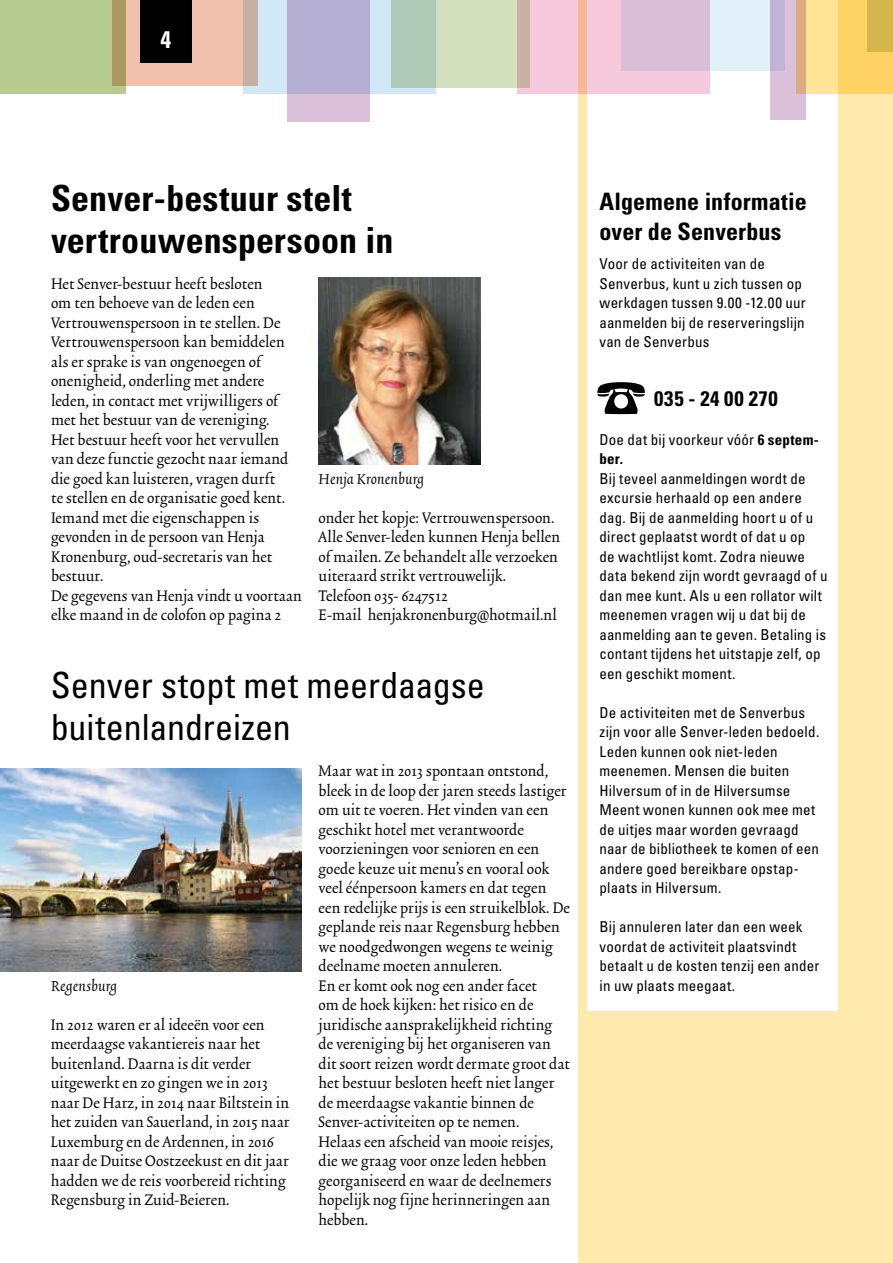
<style>
.page{position:relative;width:893px;height:1263px;background:#fff}
.page>*{position:absolute;margin:0;border:0;box-sizing:border-box;transform-origin:0 0}
.t1{font:condensed 36px/42px "Univers";letter-spacing:-.005em;color:#000}
.t2{font:700 condensed 36px/42px "Univers";letter-spacing:.005em;color:#000}
.t3{font:700 condensed 24px/30px "Univers";letter-spacing:.005em;color:#000}
.t4{font:700 condensed 24px "Univers";color:#fff}
.t5{font:700 condensed 21px "Univers";letter-spacing:.035em;color:#000}
.t6{font:18px/19.5px "Trinite No 2 Rom Con";letter-spacing:.01em;color:#000}
.t7{font:italic 18px "Trinite No 2";letter-spacing:.01em;color:#000}
.t8{font:condensed 15px/19.5px "Univers";letter-spacing:.015em;color:#000}
.s1{font-weight:700}
</style>
<div class="page">
<div style="left:578px;top:0;width:315px;height:1263px;background:#ffeaad"></div>
<div style="left:112px;top:0;width:145px;height:85px;background:#f0c2ad"></div>
<div style="left:0;top:0;width:126px;height:94px;background:#b7ca91"></div>
<div style="left:140px;top:0;width:51px;height:62px;background:#000"></div>
<div style="left:288px;top:0;width:82px;height:122px;background:#dbc0da"></div>
<svg style="left:244px;top:0;width:192px;height:94px;background:#c0c3db"></svg>
<div style="left:587px;top:0;width:251px;height:1010px;background:#fff"></div>
<svg style="left:597px;top:382px;width:48px;height:32px"></svg>
<div style="left:621px;top:0;width:164px;height:71px;background:#e2f0f9"></div>
<svg style="left:391px;top:0;width:126px;height:87px;background:#c6d7bb"></svg>
<svg style="left:517px;top:0;width:193px;height:94px;background:#eac2d3"></svg>
<svg style="left:771px;top:0;width:35px;height:119px;background:#d3bbd5"></svg>
<svg style="left:797px;top:0;width:96px;height:94px;background:#fad57a"></svg>
<div style="left:867px;top:0;width:26px;height:51px;background:#d4b74b"></div>
<img style="left:0;top:769px;width:302px;height:202px">
<img style="left:319px;top:277px;width:161px;height:187px">
<h2 class="t4" style="left:160px;top:25px;width:12px">4</h2>
<h1 class="t2" style="left:51px;top:176px;width:344px">Senver-bestuur stelt vertrouwenspersoon in</h1>
<p class="t6" style="left:51px;top:275px;width:252px">Het Senver-bestuur heeft besloten<br>om ten behoeve van de leden een Vertrouwenspersoon in te stellen. De Vertrouwenspersoon kan bemiddelen als er sprake is van ongenoegen of onenigheid, onderling met andere leden, in contact met vrijwilligers of met het bestuur van de vereniging.<br>Het bestuur heeft voor het vervullen van deze functie gezocht naar iemand die goed kan luisteren, vragen durft<br>te stellen en de organisatie goed kent.<br>Iemand met die eigenschappen is gevonden in de persoon van Henja Kronenburg, oud-secretaris van het bestuur.<br>De gegevens van Henja vindt u voortaan elke maand in de colofon op pagina 2</p>
<p class="t7" style="left:319px;top:471px;width:107px">Henja Kronenburg</p>
<p class="t6" style="left:319px;top:509px;width:243px">onder het kopje: Vertrouwenspersoon.<br>Alle Senver-leden kunnen Henja bellen of mailen. Ze behandelt alle verzoeken uiteraard strikt vertrouwelijk.<br>Telefoon 035- 6247512<br>E-mail henjakronenburg@hotmail.nl</p>
<h1 class="t1" style="left:51px;top:664px;width:436px">Senver stopt met meerdaagse buitenlandreizen</h1>
<p class="t7" style="left:51px;top:977px;width:68px">Regensburg</p>
<p class="t6" style="left:51px;top:1016px;width:240px">In 2012 waren er al ideeën voor een meerdaagse vakantiereis naar het buitenland. Daarna is dit verder uitgewerkt en zo gingen we in 2013 naar De Harz, in 2014 naar Biltstein in het zuiden van Sauerland, in 2015 naar Luxemburg en de Ardennen, in 2016 naar de Duitse Oostzeekust en dit jaar hadden we de reis voorbereid richting Regensburg in Zuid-Beieren.</p>
<p class="t6" style="left:319px;top:763px;width:253px">Maar wat in 2013 spontaan ontstond, bleek in de loop der jaren steeds lastiger om uit te voeren. Het vinden van een geschikt hotel met verantwoorde voorzieningen voor senioren en een goede keuze uit menu’s en vooral ook veel éénpersoon kamers en dat tegen een redelijke prijs is een struikelblok. De geplande reis naar Regensburg hebben we noodgedwongen wegens te weinig deelname moeten annuleren.<br>En er komt ook nog een ander facet<br>om de hoek kijken: het risico en de juridische aansprakelijkheid richting de vereniging bij het organiseren van dit soort reizen wordt dermate groot dat het bestuur besloten heeft niet langer de meerdaagse vakantie binnen de Senver-activiteiten op te nemen.<br>Helaas een afscheid van mooie reisjes, die we graag voor onze leden hebben georganiseerd en waar de deelnemers hopelijk nog fijne herinneringen aan hebben.</p>
<h2 class="t3" style="left:600px;top:186px;width:209px">Algemene informatie over de Senverbus</h2>
<p class="t8" style="left:600px;top:254px;width:208px">Voor de activiteiten van de<br>Senverbus, kunt u zich tussen op werkdagen tussen 9.00 -12.00 uur aanmelden bij de reserveringslijn van de Senverbus</p>
<p class="t5" style="left:654px;top:385px;width:125px">035 - 24 00 270</p>
<p class="t8" style="left:600px;top:429px;width:221px">Doe dat bij voorkeur vóór <span class="s1">6 septem&shy;ber.</span></p>
<p class="t8" style="left:600px;top:468px;width:229px">Bij teveel aanmeldingen wordt de excursie herhaald op een andere dag. Bij de aanmelding hoort u of u direct geplaatst wordt of dat u op<br>de wachtlijst komt. Zodra nieuwe data bekend zijn wordt gevraagd of u dan mee kunt. Als u een rollator wilt meenemen vragen wij u dat bij de aanmelding aan te geven. Betaling is contant tijdens het uitstapje zelf, op een geschikt moment.</p>
<p class="t8" style="left:600px;top:702px;width:221px">De activiteiten met de Senverbus zijn voor alle Senver-leden bedoeld.<br>Leden kunnen ook niet-leden meenemen. Mensen die buiten<br>Hilversum of in de Hilversumse<br>Meent wonen kunnen ook mee met de uitjes maar worden gevraagd naar de bibliotheek te komen of een andere goed bereikbare opstap&shy;plaats in Hilversum.</p>
<p class="t8" style="left:600px;top:917px;width:221px">Bij annuleren later dan een week voordat de activiteit plaatsvindt betaalt u de kosten tenzij een ander in uw plaats meegaat.</p>
</div>
